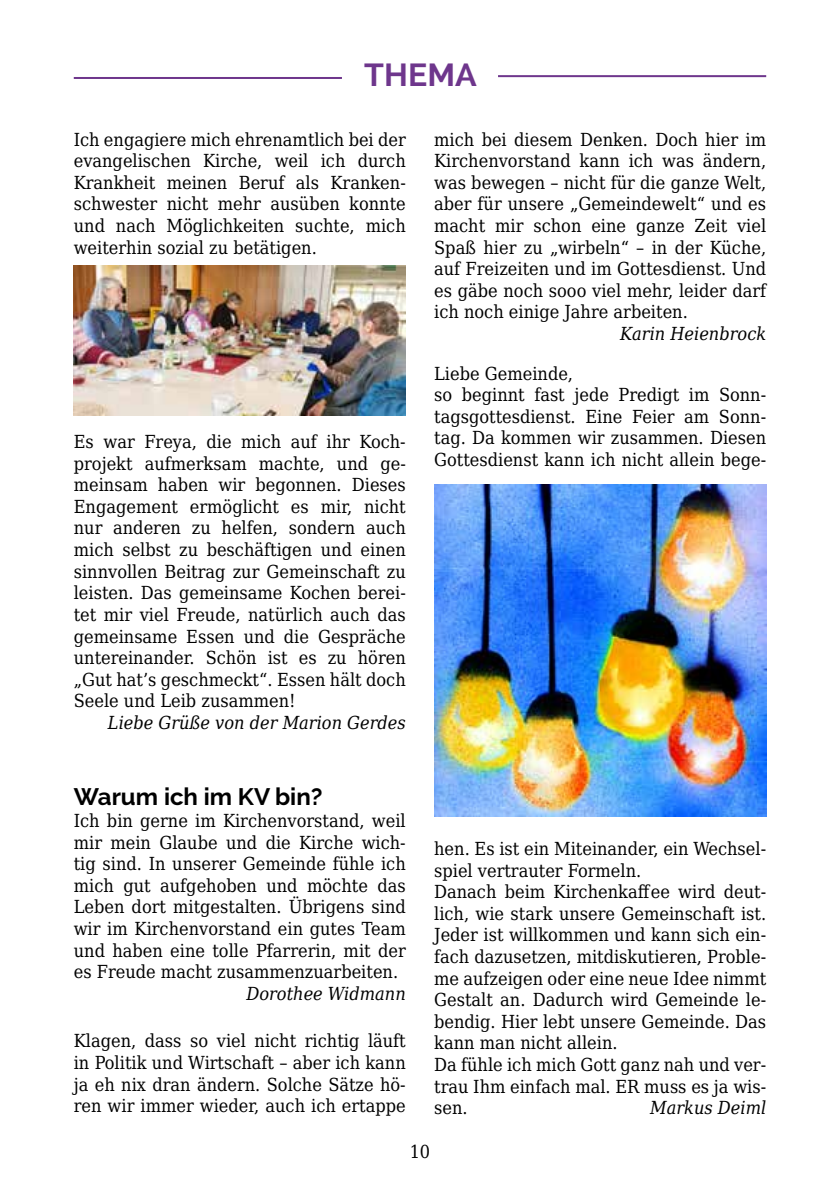
<style>
.page{position:relative;width:840px;height:1191px;background:#fff}
.page>*{position:absolute;margin:0;border:0;box-sizing:border-box;transform-origin:0 0}
.t1{font:700 32px "Raleway";color:#6e368c}
.t2{font:700 24px "Raleway";color:#000}
.t3{font:18px/21.6px "DejaVu Serif Condensed";color:#000;text-align:justify}
.t4{font:italic 18px "DejaVu Serif Condensed";color:#000}
</style>
<div class="page">
<hr style="left:74px;top:77px;width:268px;height:2px;background:#6e368c">
<hr style="left:497px;top:75px;width:268px;height:2px;background:#6e368c">
<img style="left:74px;top:266px;width:331px;height:149px">
<img style="left:434px;top:485px;width:331px;height:331px">
<h1 class="t1" style="left:364px;top:57px;width:114px">THEMA</h1>
<p class="t3" style="left:74px;top:127px;width:333px">Ich engagiere mich ehrenamtlich bei der evangelischen Kirche, weil ich durch Krankheit meinen Beruf als Kranken&shy;schwester nicht mehr ausüben konnte und nach Möglichkeiten suchte, mich weiterhin sozial zu betätigen.</p>
<p class="t3" style="left:74px;top:429px;width:333px">Es war Freya, die mich auf ihr Koch&shy;projekt aufmerksam machte, und ge&shy;meinsam haben wir begonnen. Dieses Engagement ermöglicht es mir, nicht nur anderen zu helfen, sondern auch mich selbst zu beschäftigen und einen sinnvollen Beitrag zur Gemeinschaft zu leisten. Das gemeinsame Kochen berei&shy;tet mir viel Freude, natürlich auch das gemeinsame Essen und die Gespräche untereinander. Schön ist es zu hören „Gut hat’s geschmeckt“. Essen hält doch Seele und Leib zusammen!</p>
<p class="t4" style="left:108px;top:707px;width:299px">Liebe Grüße von der Marion Gerdes</p>
<h2 class="t2" style="left:74px;top:783px;width:250px">Warum ich im KV bin?</h2>
<p class="t3" style="left:74px;top:808px;width:333px">Ich bin gerne im Kirchenvorstand, weil mir mein Glaube und die Kirche wich&shy;tig sind. In unserer Gemeinde fühle ich mich gut aufgehoben und möchte das Leben dort mitgestalten. Übrigens sind wir im Kirchenvorstand ein gutes Team und haben eine tolle Pfarrerin, mit der es Freude macht zusammenzuarbeiten.</p>
<p class="t4" style="left:246px;top:977px;width:161px">Dorothee Widmann</p>
<p class="t3" style="left:74px;top:1028px;width:333px">Klagen, dass so viel nicht richtig läuft in Politik und Wirtschaft – aber ich kann ja eh nix dran ändern. Solche Sätze hö&shy;ren wir immer wieder, auch ich ertappe</p>
<p class="t3" style="left:434px;top:127px;width:333px">mich bei diesem Denken. Doch hier im Kirchenvorstand kann ich was ändern, was bewegen – nicht für die ganze Welt, aber für unsere „Gemeindewelt“ und es macht mir schon eine ganze Zeit viel Spaß hier zu „wirbeln“ – in der Küche, auf Freizeiten und im Gottesdienst. Und es gäbe noch sooo viel mehr, leider darf ich noch einige Jahre arbeiten.</p>
<p class="t4" style="left:619px;top:318px;width:147px">Karin Heienbrock</p>
<p class="t3" style="left:434px;top:361px;width:333px;text-align:left">Liebe Gemeinde,<br>so beginnt fast jede Predigt im Sonn&shy;tagsgottesdienst. Eine Feier am Sonn&shy;tag. Da kommen wir zusammen. Diesen Gottesdienst kann ich nicht allein bege-</p>
<p class="t3" style="left:434px;top:836px;width:333px;text-align:left">hen. Es ist ein Miteinander, ein Wechsel&shy;spiel vertrauter Formeln.<br>Danach beim Kirchenkaffee wird deut&shy;lich, wie stark unsere Gemeinschaft ist.<br>Jeder ist willkommen und kann sich ein&shy;fach dazusetzen, mitdiskutieren, Proble&shy;me aufzeigen oder eine neue Idee nimmt Gestalt an. Dadurch wird Gemeinde le&shy;bendig. Hier lebt unsere Gemeinde. Das kann man nicht allein.<br>Da fühle ich mich Gott ganz nah und ver&shy;trau Ihm einfach mal. ER muss es ja wis&shy;sen.</p>
<p class="t4" style="left:650px;top:1092px;width:117px">Markus Deiml</p>
<p class="t3" style="left:409px;top:1139px;width:22px">10</p>
</div>
